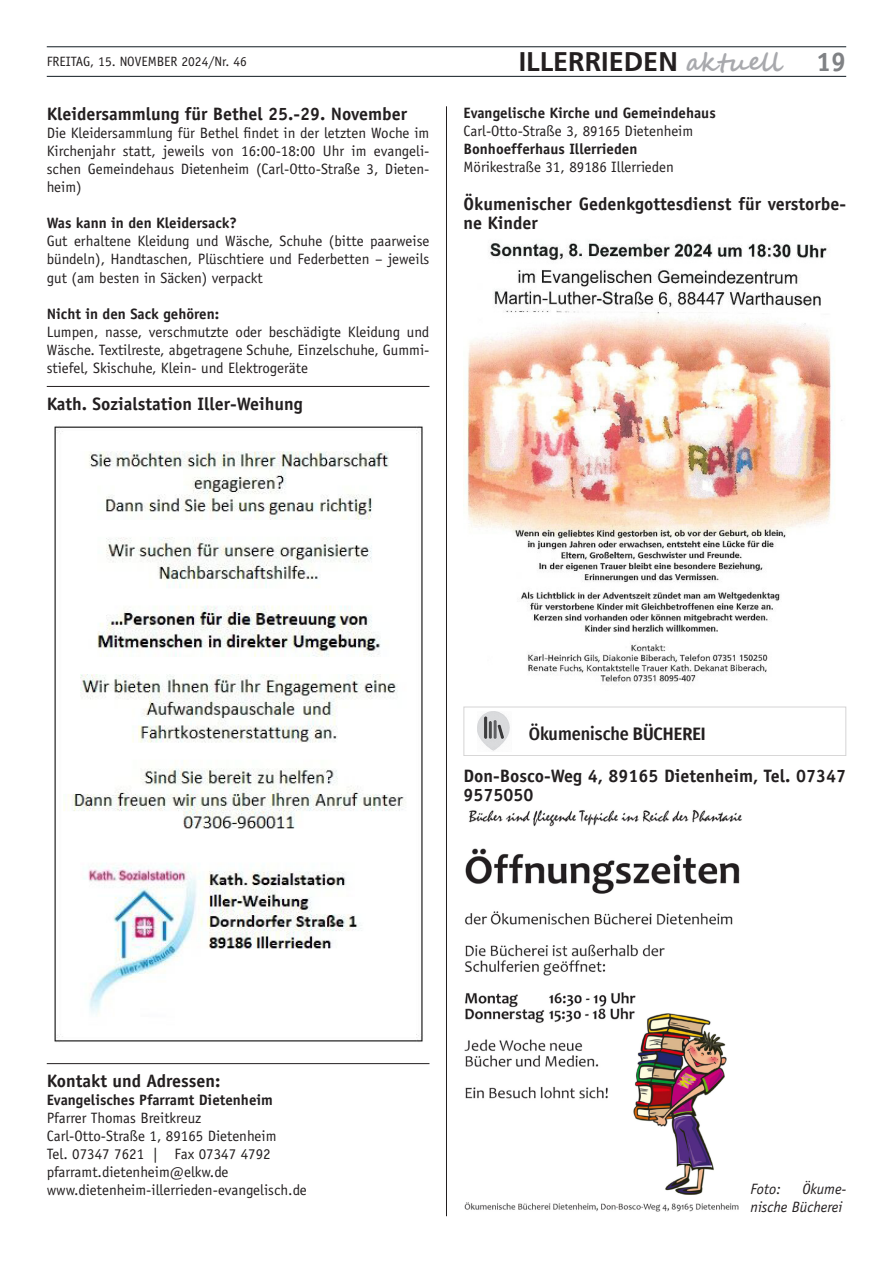
<style>
.page{position:relative;width:893px;height:1263px;background:#fff}
.page>*{position:absolute;margin:0;border:0;box-sizing:border-box;transform-origin:0 0}
.t1{font:700 27px "Frutiger";color:#231f20}
.t2{font:700 27px "Officina Sans";color:#808285}
.t3{font:700 18px/19.5px "Officina Sans";color:#231f20}
.t4{font:500 18px "Fira Sans Condensed";color:#231f20}
.t5{font:15px/18px "Officina Sans";color:#231f20;text-align:justify}
.t6{font:700 15px "Officina Sans";color:#231f20}
.t7{font:italic 15px/18px "Officina Sans";color:#231f20;text-align:right}
.t8{font:13.5px "Officina Sans";color:#231f20}
.s1{font-family:"Segoe Script";font-size:25.5px;color:#a8a9ad}
.s2{font-weight:600}
</style>
<div class="page">
<hr style="left:47px;top:76px;width:799px;height:1px;background:#101a21">
<hr style="left:47px;top:47px;width:799px;height:1px;background:#101a21">
<hr style="left:446px;top:106px;width:1px;height:1110px;background:#231f20">
<hr style="left:47px;top:386px;width:382px;height:1px;background:#231f20">
<hr style="left:47px;top:1063px;width:382px;height:1px;background:#231f20">
<img style="left:54px;top:426px;width:369px;height:616px">
<img style="left:463px;top:240px;width:379px;height:445px">
<img style="left:477px;top:711px;width:33px;height:40px">
<img style="left:464px;top:810px;width:278px;height:402px">
<p class="t8" style="left:47px;top:53px;width:202px">FREITAG, 15. NOVEMBER 2024/Nr. 46</p>
<h1 class="t1" style="left:519px;top:46px;width:264px">ILLERRIEDEN <span class="s1">aktuell</span></h1>
<h1 class="t2" style="left:816px;top:45px;width:32px">19</h1>
<p class="t3" style="left:47px;top:104px;width:362px">Kleidersammlung für Bethel 25.-29. November</p>
<p class="t5" style="left:47px;top:124px;width:384px">Die Kleidersammlung für Bethel findet in der letzten Woche im Kirchenjahr statt, jeweils von 16:00-18:00 Uhr im evangeli&shy;schen Gemeindehaus Dietenheim (Carl-Otto-Straße 3, Dieten&shy;heim)</p>
<p class="t6" style="left:47px;top:214px;width:192px">Was kann in den Kleidersack?</p>
<p class="t5" style="left:47px;top:232px;width:384px">Gut erhaltene Kleidung und Wäsche, Schuhe (bitte paarweise bündeln), Handtaschen, Plüschtiere und Federbetten – jeweils gut (am besten in Säcken) verpackt</p>
<p class="t6" style="left:47px;top:304px;width:174px">Nicht in den Sack gehören:</p>
<p class="t5" style="left:47px;top:322px;width:384px">Lumpen, nasse, verschmutzte oder beschädigte Kleidung und Wäsche. Textilreste, abgetragene Schuhe, Einzelschuhe, Gummi&shy;stiefel, Skischuhe, Klein- und Elektrogeräte</p>
<p class="t3" style="left:47px;top:394px;width:257px">Kath. Sozialstation Iller-Weihung</p>
<p class="t6" style="left:463px;top:104px;width:254px">Evangelische Kirche und Gemeindehaus</p>
<p class="t5" style="left:463px;top:122px;width:231px">Carl-Otto-Straße 3, 89165 Dietenheim</p>
<p class="t6" style="left:463px;top:140px;width:175px">Bonhoefferhaus Illerrieden</p>
<p class="t5" style="left:463px;top:158px;width:212px">Mörikestraße 31, 89186 Illerrieden</p>
<p class="t3" style="left:463px;top:194px;width:384px">Ökumenischer Gedenkgottesdienst für verstorbe&shy;ne Kinder</p>
<p class="t3" style="left:47px;top:1071px;width:175px">Kontakt und Adressen:</p>
<p class="t6" style="left:47px;top:1091px;width:228px">Evangelisches Pfarramt Dietenheim</p>
<p class="t5" style="left:47px;top:1109px;width:262px;text-align:left">Pfarrer Thomas Breitkreuz<br>Carl-Otto-Straße 1, 89165 Dietenheim<br>Tel. 07347 7621 | Fax 07347 4792 pfarramt.dietenheim@elkw.de www.dietenheim-illerrieden-evangelisch.de</p>
<p class="t4" style="left:529px;top:719px;width:179px">Ökumenische <span class="s2">BÜCHEREI</span></p>
<p class="t3" style="left:463px;top:766px;width:384px">Don-Bosco-Weg 4, 89165 Dietenheim, Tel. 07347<br>9575050</p>
<p class="t7" style="left:750px;top:1180px;width:97px">Ökume-<br>nische Bücherei</p>
<p class="t7" style="left:750px;top:1180px;width:32px">Foto:</p>
</div>
